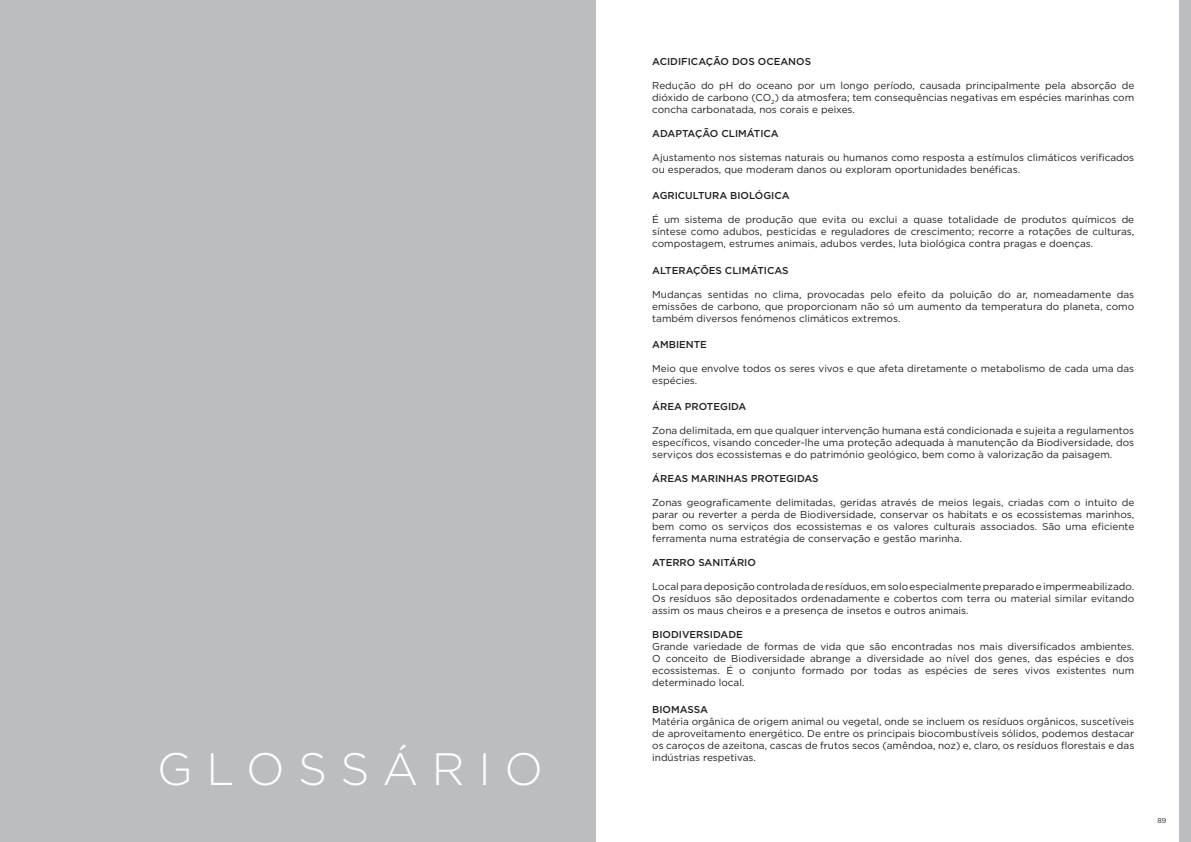
<style>
.page{position:relative;width:1191px;height:842px;background:#fff}
.page>*{position:absolute;margin:0;border:0;box-sizing:border-box;transform-origin:0 0}
.t1{font:300 45.4px "Gotham";letter-spacing:.295em;color:#fff}
.t2{font:10px/12px "Gotham";color:#231f20;text-align:justify}
.t3{font:500 10px "Gotham";color:#231f20}
.t4{font:7px "Gotham";color:#231f20}
</style>
<div class="page">
<div style="left:0;top:0;width:595px;height:842px;background:#bcbdc0"></div>
<div style="left:1179px;top:0;width:12px;height:842px;background:#bcbdc0"></div>
<h1 class="t1" style="left:157px;top:740px;width:387px">GLOSSÁRIO</h1>
<p class="t3" style="left:652px;top:55px;width:160px">ACIDIFICAÇÃO DOS OCEANOS</p>
<p class="t2" style="left:652px;top:79px;width:483px">Redução do pH do oceano por um longo período, causada principalmente pela absorção de dióxido de carbono (CO<sub>2</sub>) da atmosfera; tem consequências negativas em espécies marinhas com concha carbonatada, nos corais e peixes.</p>
<p class="t3" style="left:652px;top:127px;width:128px">ADAPTAÇÃO CLIMÁTICA</p>
<p class="t2" style="left:652px;top:151px;width:483px">Ajustamento nos sistemas naturais ou humanos como resposta a estímulos climáticos verificados ou esperados, que moderam danos ou exploram oportunidades benéficas.</p>
<p class="t3" style="left:652px;top:189px;width:139px">AGRICULTURA BIOLÓGICA</p>
<p class="t2" style="left:652px;top:213px;width:483px">É um sistema de produção que evita ou exclui a quase totalidade de produtos químicos de síntese como adubos, pesticidas e reguladores de crescimento; recorre a rotações de culturas, compostagem, estrumes animais, adubos verdes, luta biológica contra pragas e doenças.</p>
<p class="t3" style="left:652px;top:263px;width:138px">ALTERAÇÕES CLIMÁTICAS</p>
<p class="t2" style="left:652px;top:288px;width:483px">Mudanças sentidas no clima, provocadas pelo efeito da poluição do ar, nomeadamente das emissões de carbono, que proporcionam não só um aumento da temperatura do planeta, como também diversos fenómenos climáticos extremos.</p>
<p class="t3" style="left:652px;top:338px;width:56px">AMBIENTE</p>
<p class="t2" style="left:652px;top:362px;width:483px">Meio que envolve todos os seres vivos e que afeta diretamente o metabolismo de cada uma das espécies.</p>
<p class="t3" style="left:652px;top:400px;width:96px">ÁREA PROTEGIDA</p>
<p class="t2" style="left:652px;top:425px;width:483px">Zona delimitada, em que qualquer intervenção humana está condicionada e sujeita a regulamentos específicos, visando conceder-lhe uma proteção adequada à manutenção da Biodiversidade, dos serviços dos ecossistemas e do património geológico, bem como à valorização da paisagem.</p>
<p class="t3" style="left:652px;top:472px;width:168px">ÁREAS MARINHAS PROTEGIDAS</p>
<p class="t2" style="left:652px;top:497px;width:483px">Zonas geograficamente delimitadas, geridas através de meios legais, criadas com o intuito de parar ou reverter a perda de Biodiversidade, conservar os habitats e os ecossistemas marinhos, bem como os serviços dos ecossistemas e os valores culturais associados. São uma eficiente ferramenta numa estratégia de conservação e gestão marinha.</p>
<p class="t3" style="left:652px;top:556px;width:105px">ATERRO SANITÁRIO</p>
<p class="t2" style="left:652px;top:581px;width:483px">Local para deposição controlada de resíduos, em solo especialmente preparado e impermeabilizado.<br>Os resíduos são depositados ordenadamente e cobertos com terra ou material similar evitando assim os maus cheiros e a presença de insetos e outros animais.</p>
<p class="t3" style="left:652px;top:628px;width:92px">BIODIVERSIDADE</p>
<p class="t2" style="left:652px;top:641px;width:483px">Grande variedade de formas de vida que são encontradas nos mais diversificados ambientes.<br>O conceito de Biodiversidade abrange a diversidade ao nível dos genes, das espécies e dos ecossistemas. É o conjunto formado por todas as espécies de seres vivos existentes num determinado local.</p>
<p class="t3" style="left:652px;top:703px;width:57px">BIOMASSA</p>
<p class="t2" style="left:652px;top:715px;width:483px">Matéria orgânica de origem animal ou vegetal, onde se incluem os resíduos orgânicos, suscetíveis de aproveitamento energético. De entre os principais biocombustíveis sólidos, podemos destacar os caroços de azeitona, cascas de frutos secos (amêndoa, noz) e, claro, os resíduos florestais e das indústrias respetivas.</p>
<p class="t4" style="left:1157px;top:816px;width:10px">89</p>
</div>
